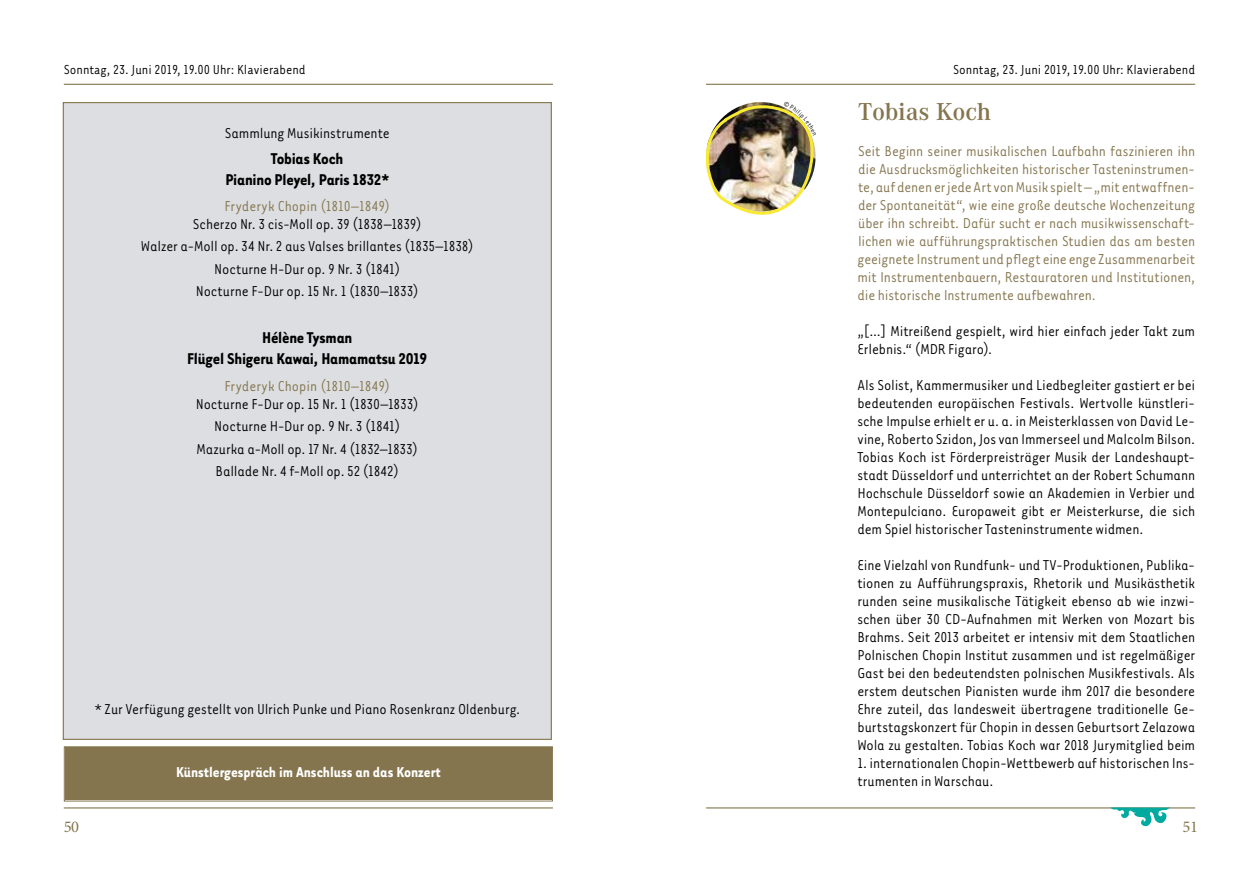
<style>
.page{position:relative;width:1259px;height:893px;background:#fff}
.page>*{position:absolute;margin:0;border:0;box-sizing:border-box;transform-origin:0 0}
.t1{font:500 24px "Corporate ABQ";color:#85754e}
.t2{font:700 18px/21px "Tarzana Nar OT";letter-spacing:-.01em;color:#000;text-align:center}
.t3{font:16.5px/18px "Tarzana Nar OT";letter-spacing:-.005em;color:#000;text-align:center}
.t4{font:16.5px/18px "Tarzana Nar OT";letter-spacing:-.005em;color:#85754e;text-align:justify}
.t5{font:700 16.5px "Tarzana Nar OT";color:#fff}
.t6{font:16.5px "Minion Pro";color:#85754e}
.t7{font:15px "Tarzana Nar OT";color:#000}
</style>
<div class="page">
<hr style="left:64px;top:807px;width:489px;height:1px;background:#85754e">
<hr style="left:706px;top:807px;width:489px;height:1px;background:#85754e">
<hr style="left:64px;top:84px;width:489px;height:1px;background:#85754e">
<hr style="left:706px;top:84px;width:489px;height:1px;background:#85754e">
<svg style="left:1108px;top:807px;width:62px;height:19px"></svg>
<div style="left:63px;top:746px;width:490px;height:56px;background:#85754e"></div>
<div style="left:66px;top:748px;width:485px;height:51px;border:1px solid #85754e"></div>
<div style="left:63px;top:103px;width:488px;height:636px;background:#dcdee1"></div>
<img style="left:706px;top:102px;width:110px;height:113px">
<p class="t7" style="left:64px;top:61px;width:243px">Sonntag, 23. Juni 2019, 19.00 Uhr: Klavierabend</p>
<p class="t7" style="left:953px;top:61px;width:243px">Sonntag, 23. Juni 2019, 19.00 Uhr: Klavierabend</p>
<p class="t3" style="left:225px;top:124px;width:166px">Sammlung Musikinstrumente</p>
<p class="t2" style="left:225px;top:147px;width:165px">Tobias Koch<br>Pianino Pleyel, Paris 1832*</p>
<p class="t4" style="left:224px;top:197px;width:167px">Fryderyk Chopin (1810–1849)</p>
<p class="t3" style="left:141px;top:212px;width:334px;line-height:22.2px">Scherzo Nr. 3 cis-Moll op. 39 (1838–1839)<br>Walzer a-Moll op. 34 Nr. 2 aus Valses brillantes (1835–1838)<br>Nocturne H-Dur op. 9 Nr. 3 (1841)<br>Nocturne F-Dur op. 15 Nr. 1 (1830–1833)</p>
<p class="t2" style="left:187px;top:327px;width:242px">Hélène Tysman<br>Flügel Shigeru Kawai, Hamamatsu 2019</p>
<p class="t4" style="left:224px;top:376px;width:167px">Fryderyk Chopin (1810–1849)</p>
<p class="t3" style="left:196px;top:392px;width:224px;line-height:22.2px">Nocturne F-Dur op. 15 Nr. 1 (1830–1833)<br>Nocturne H-Dur op. 9 Nr. 3 (1841)<br>Mazurka a-Moll op. 17 Nr. 4 (1832–1833)<br>Ballade Nr. 4 f-Moll op. 52 (1842)</p>
<p class="t3" style="left:94px;top:699px;width:427px">* Zur Verfügung gestellt von Ulrich Punke und Piano Rosenkranz Oldenburg.</p>
<p class="t5" style="left:176px;top:762px;width:266px">Künstlergespräch im Anschluss an das Konzert</p>
<h1 class="t1" style="left:858px;top:98px;width:135px">Tobias Koch</h1>
<p class="t4" style="left:857px;top:141px;width:339px">Seit Beginn seiner musikalischen Laufbahn faszinieren ihn die Ausdrucksmöglichkeiten historischer Tasteninstrumen&shy;te, auf denen er jede Art von Musik spielt – „mit entwaffnen&shy;der Spontaneität“, wie eine große deutsche Wochenzeitung über ihn schreibt. Dafür sucht er nach musikwissenschaft&shy;lichen wie aufführungspraktischen Studien das am besten geeignete Instrument und pflegt eine enge Zusammenarbeit mit Instrumentenbauern, Restauratoren und Institutionen, die historische Instrumente aufbewahren.</p>
<p class="t3" style="left:857px;top:321px;width:339px;text-align:left">„[...] Mitreißend gespielt, wird hier einfach jeder Takt zum<br>Erlebnis.“ (MDR Figaro).</p>
<p class="t3" style="left:857px;top:375px;width:339px;text-align:justify">Als Solist, Kammermusiker und Liedbegleiter gastiert er bei bedeutenden europäischen Festivals. Wertvolle künstleri&shy;sche Impulse erhielt er u. a. in Meisterklassen von David Le&shy;vine, Roberto Szidon, Jos van Immerseel und Malcolm Bilson.<br>Tobias Koch ist Förderpreisträger Musik der Landeshaupt&shy;stadt Düsseldorf und unterrichtet an der Robert Schumann Hochschule Düsseldorf sowie an Akademien in Verbier und Montepulciano. Europaweit gibt er Meisterkurse, die sich dem Spiel historischer Tasteninstrumente widmen.</p>
<p class="t3" style="left:857px;top:555px;width:339px;text-align:justify">Eine Vielzahl von Rundfunk- und TV-Produktionen, Publika&shy;tionen zu Aufführungspraxis, Rhetorik und Musikästhetik runden seine musikalische Tätigkeit ebenso ab wie inzwi&shy;schen über 30 CD-Aufnahmen mit Werken von Mozart bis Brahms. Seit 2013 arbeitet er intensiv mit dem Staatlichen Polnischen Chopin Institut zusammen und ist regelmäßiger Gast bei den bedeutendsten polnischen Musikfestivals. Als erstem deutschen Pianisten wurde ihm 2017 die besondere Ehre zuteil, das landesweit übertragene traditionelle Ge&shy;burtstagskonzert für Chopin in dessen Geburtsort Zelazowa Wola zu gestalten. Tobias Koch war 2018 Jurymitglied beim</p>
<p class="t3" style="left:857px;top:753px;width:339px;text-align:left">1. internationalen Chopin-Wettbewerb auf historischen Ins&shy;trumenten in Warschau.</p>
<p class="t6" style="left:64px;top:816px;width:17px">50</p>
<p class="t6" style="left:1182px;top:816px;width:17px">51</p>
</div>
